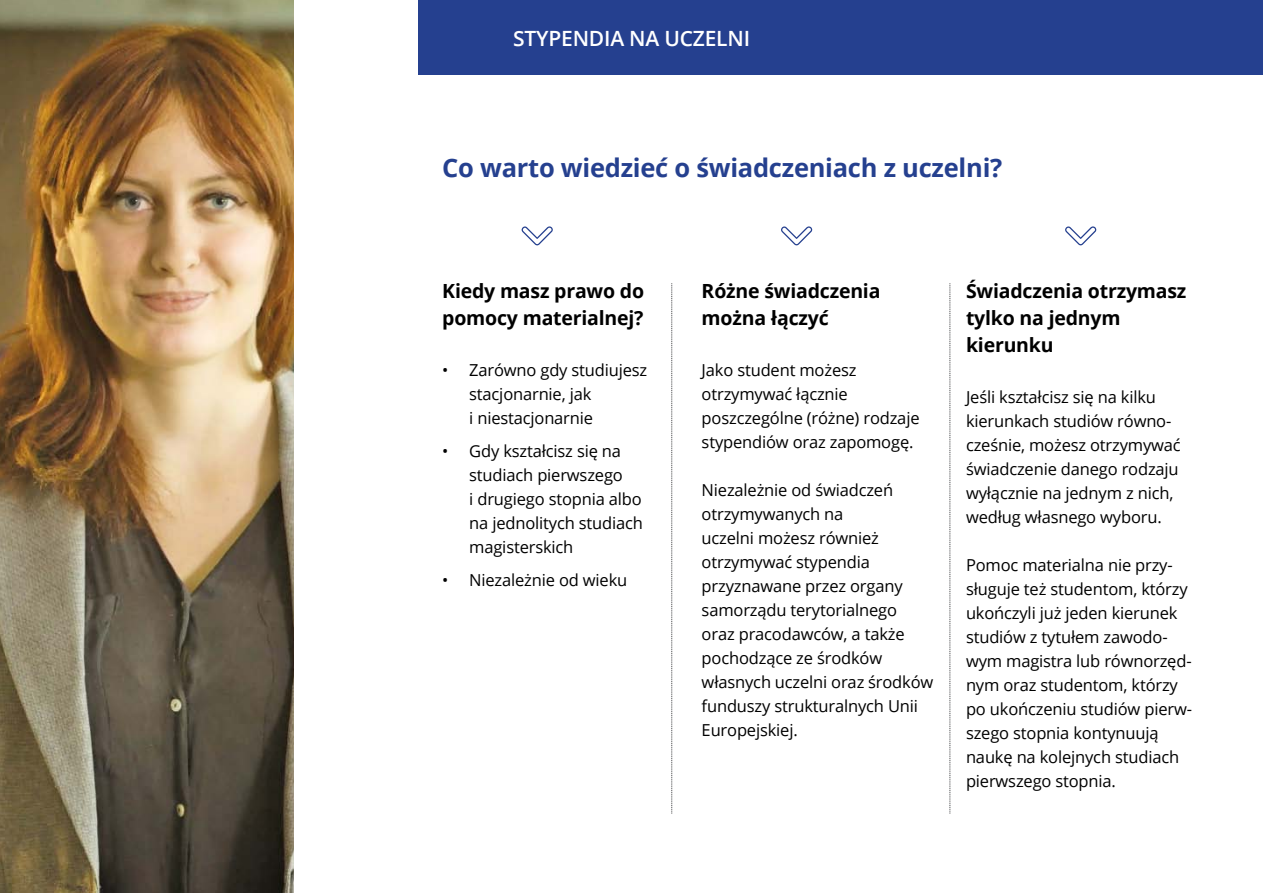
<style>
.page{position:relative;width:1263px;height:893px;background:#fff}
.page>*{position:absolute;margin:0;border:0;box-sizing:border-box;transform-origin:0 0}
.t1{font:700 25.5px "Open Sans";letter-spacing:-.01em;color:#25408f}
.t2{font:600 21px "Open Sans";letter-spacing:-.01em;color:#fff}
.t3{font:700 19.5px/27px "Open Sans";letter-spacing:-.01em;color:#000}
.t4{font:16.5px/24px "Open Sans";letter-spacing:-.01em;color:#000}
</style>
<div class="page">
<div style="left:419px;top:0;width:844px;height:74px;background:#25408f"></div>
<svg style="left:522px;top:226px;width:31px;height:19px"></svg>
<svg style="left:781px;top:226px;width:31px;height:19px"></svg>
<svg style="left:671px;top:283px;width:1px;height:531px"></svg>
<svg style="left:1065px;top:226px;width:31px;height:19px"></svg>
<svg style="left:950px;top:283px;width:1px;height:531px"></svg>
<img style="left:0;top:0;width:293px;height:893px">
<p class="t2" style="left:513px;top:24px;width:238px">STYPENDIA NA UCZELNI</p>
<h1 class="t1" style="left:442px;top:149px;width:562px">Co warto wiedzieć o świadczeniach z uczelni?</h1>
<p class="t3" style="left:442px;top:277px;width:203px">Kiedy masz prawo do pomocy materialnej?</p>
<p class="t4" style="left:469px;top:358px;width:180px;text-indent:-27px">• Zarówno gdy studiujesz stacjonarnie, jak<br>i niestacjonarnie</p>
<p class="t4" style="left:469px;top:439px;width:175px;text-indent:-27px">• Gdy kształcisz się na studiach pierwszego<br>i drugiego stopnia albo na jednolitych studiach magisterskich</p>
<p class="t4" style="left:442px;top:568px;width:187px">• Niezależnie od wieku</p>
<p class="t3" style="left:702px;top:277px;width:180px">Różne świadczenia można łączyć</p>
<p class="t4" style="left:702px;top:357px;width:219px">Jako student możesz otrzymywać łącznie poszczególne (różne) rodzaje stypendiów oraz zapomogę.</p>
<p class="t4" style="left:702px;top:477px;width:233px">Niezależnie od świadczeń otrzymywanych na<br>uczelni możesz również otrzymywać stypendia przyznawane przez organy samorządu terytorialnego oraz pracodawców, a także pochodzące ze środków własnych uczelni oraz środków funduszy strukturalnych Unii<br>Europejskiej.</p>
<p class="t3" style="left:966px;top:277px;width:222px">Świadczenia otrzymasz tylko na jednym kierunku</p>
<p class="t4" style="left:966px;top:384px;width:216px">Jeśli kształcisz się na kilku kierunkach studiów równo&shy;cześnie, możesz otrzymywać świadczenie danego rodzaju wyłącznie na jednym z nich, według własnego wyboru.</p>
<p class="t4" style="left:966px;top:552px;width:228px">Pomoc materialna nie przy&shy;sługuje też studentom, którzy ukończyli już jeden kierunek studiów z tytułem zawodo&shy;wym magistra lub równorzęd&shy;nym oraz studentom, którzy po ukończeniu studiów pierw&shy;szego stopnia kontynuują naukę na kolejnych studiach pierwszego stopnia.</p>
</div>
